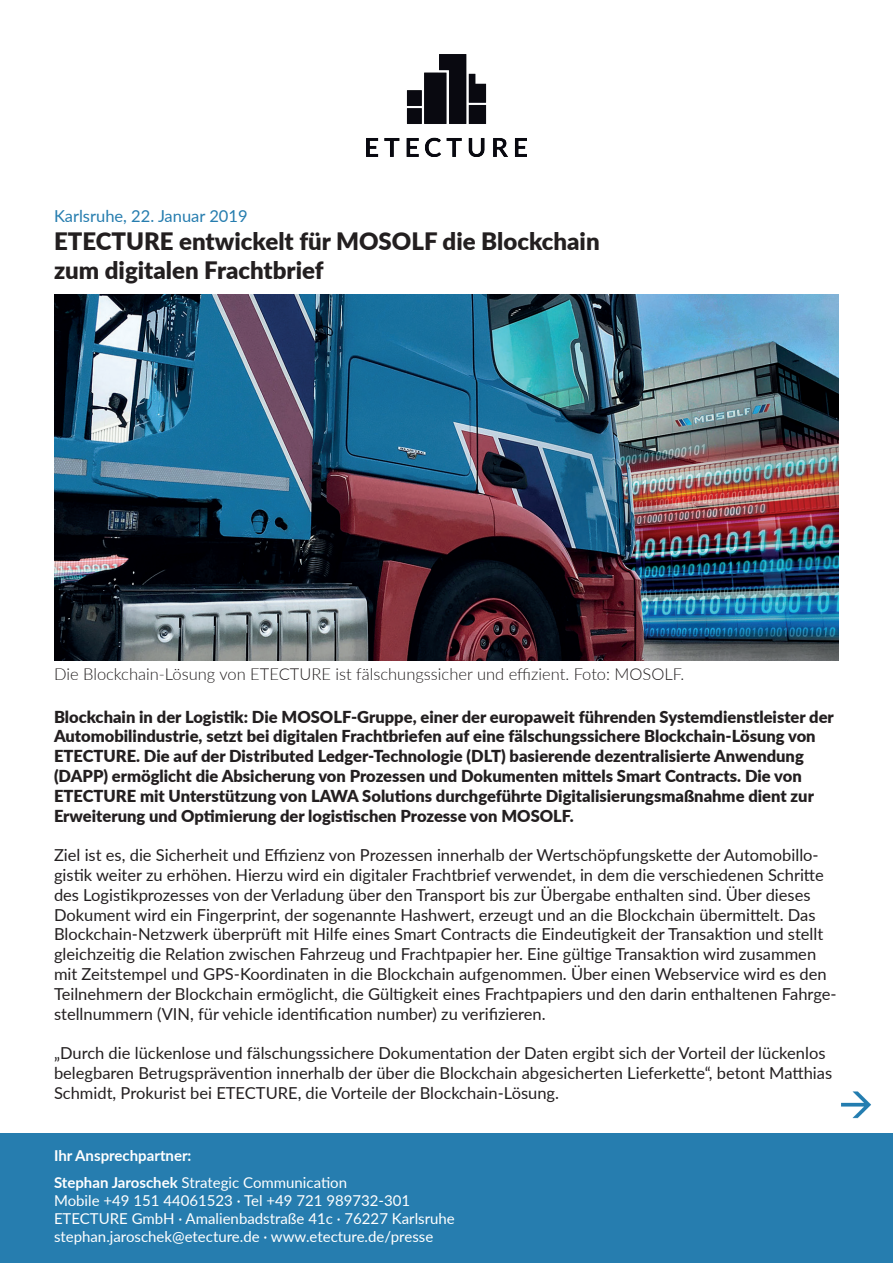
<style>
.page{position:relative;width:893px;height:1263px;background:#fff}
.page>*{position:absolute;margin:0;border:0;box-sizing:border-box;transform-origin:0 0}
.t1{font:900 24px/28.8px "Lato";color:#231f20}
.t2{font:16.5px/19.8px "Lato";color:#231f20}
.t3{font:900 16.5px/19.8px "Lato";color:#231f20}
.t4{font:300 16.5px "Lato";color:#231f20}
.t5{font:16.5px "Lato";color:#267daf}
.t6{font:15px/18px "Lato";color:#fff}
.t7{font:700 15px/27px "Lato";color:#fff}
.s1{font-weight:400}
</style>
<div class="page">
<img style="left:367px;top:54px;width:159px;height:103px">
<div style="left:0;top:1133px;width:893px;height:130px;background:#267daf"></div>
<img style="left:54px;top:295px;width:785px;height:365px">
<img style="left:841px;top:1091px;width:30px;height:28px">
<p class="t5" style="left:54px;top:204px;width:195px">Karlsruhe, 22. Januar 2019</p>
<h1 class="t1" style="left:54px;top:226px;width:547px">ETECTURE entwickelt für MOSOLF die Blockchain zum digitalen Frachtbrief</h1>
<p class="t4" style="left:54px;top:663px;width:632px">Die Blockchain-Lösung von ETECTURE ist fälschungssicher und effizient. Foto: MOSOLF.</p>
<p class="t3" style="left:54px;top:706px;width:781px">Blockchain in der Logistik: Die MOSOLF-Gruppe, einer der europaweit führenden Systemdienstleister der Automobilindustrie, setzt bei digitalen Frachtbriefen auf eine fälschungssichere Blockchain-Lösung von ETECTURE. Die auf der Distributed Ledger-Technologie (DLT) basierende dezentralisierte Anwendung (DAPP) ermöglicht die Absicherung von Prozessen und Dokumenten mittels Smart Contracts. Die von ETECTURE mit Unterstützung von LAWA Solutions durchgeführte Digitalisierungsmaßnahme dient zur Erweiterung und Optimierung der logistischen Prozesse von MOSOLF.</p>
<p class="t2" style="left:54px;top:845px;width:784px">Ziel ist es, die Sicherheit und Effizienz von Prozessen innerhalb der Wertschöpfungskette der Automobillo&shy;gistik weiter zu erhöhen. Hierzu wird ein digitaler Frachtbrief verwendet, in dem die verschiedenen Schritte des Logistikprozesses von der Verladung über den Transport bis zur Übergabe enthalten sind. Über dieses Dokument wird ein Fingerprint, der sogenannte Hashwert, erzeugt und an die Blockchain übermittelt. Das Blockchain-Netzwerk überprüft mit Hilfe eines Smart Contracts die Eindeutigkeit der Transaktion und stellt gleichzeitig die Relation zwischen Fahrzeug und Frachtpapier her. Eine gültige Transaktion wird zusammen mit Zeitstempel und GPS-Koordinaten in die Blockchain aufgenommen. Über einen Webservice wird es den Teilnehmern der Blockchain ermöglicht, die Gültigkeit eines Frachtpapiers und den darin enthaltenen Fahrge&shy;stellnummern (VIN, für vehicle identification number) zu verifizieren.</p>
<p class="t2" style="left:54px;top:1043px;width:780px">„Durch die lückenlose und fälschungssichere Dokumentation der Daten ergibt sich der Vorteil der lückenlos belegbaren Betrugsprävention innerhalb der über die Blockchain abgesicherten Lieferkette“, betont Matthias<br>Schmidt, Prokurist bei ETECTURE, die Vorteile der Blockchain-Lösung.</p>
<p class="t7" style="left:54px;top:1141px;width:114px">Ansprechpartner</p>
<p class="t7" style="left:54px;top:1141px;width:295px">Ihr Ansprechpartner:<br>Stephan Jaroschek <span class="s1">Strategic Communication</span></p>
<p class="t6" style="left:54px;top:1190px;width:402px">Mobile +49 151 44061523 ∙ Tel +49 721 989732-301<br>ETECTURE GmbH ∙ Amalienbadstraße 41c ∙ 76227 Karlsruhe stephan.jaroschek@etecture.de ∙ www.etecture.de/presse</p>
</div>
